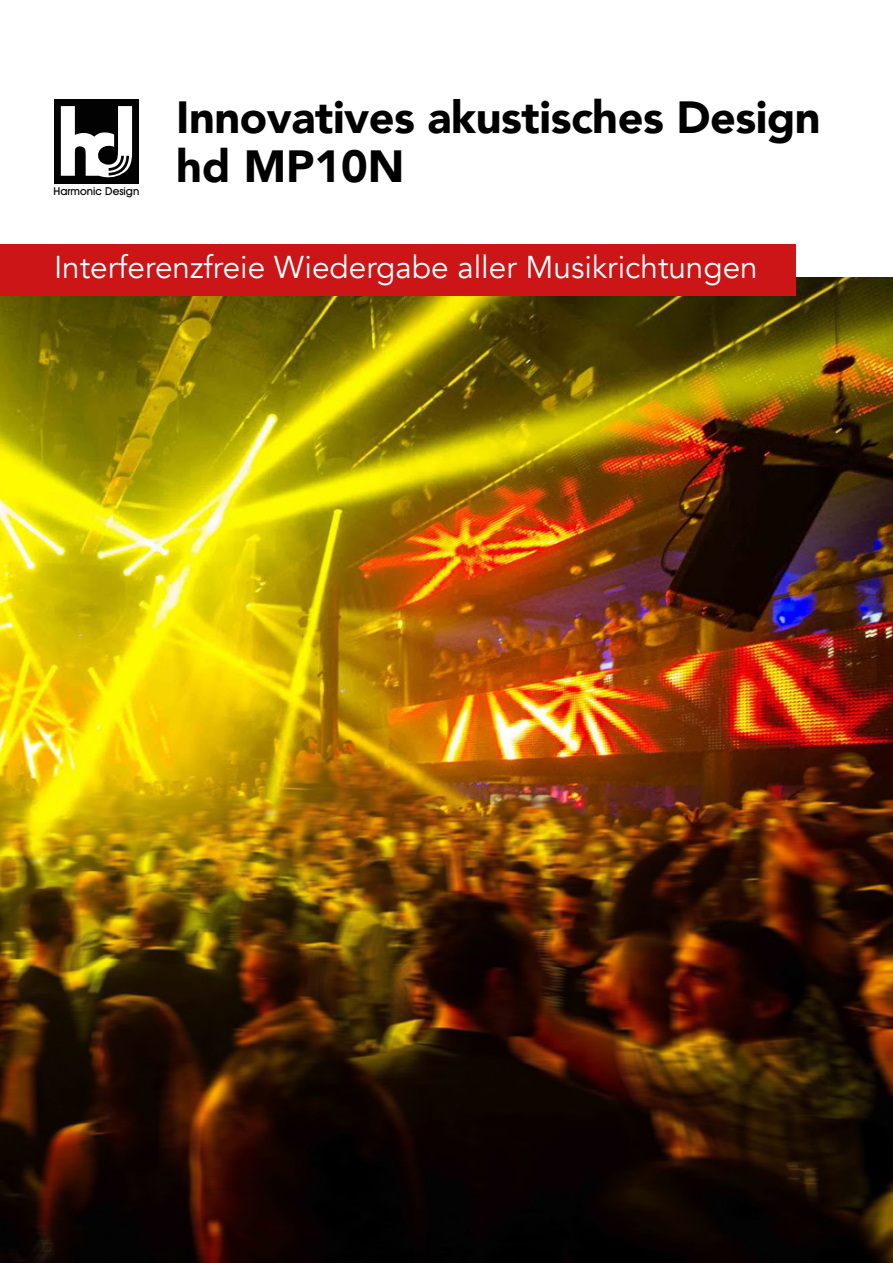
<style>
.page{position:relative;width:893px;height:1263px;background:#fff}
.page>*{position:absolute;margin:0;border:0;box-sizing:border-box;transform-origin:0 0}
.t1{font:900 45px/49.5px "Avenir";letter-spacing:-.01em;color:#000}
.t2{font:31.5px "Avenir";color:#fff}
.t3{font:500 10.95px "Avant Garde IT Cby BT";color:#000}
</style>
<div class="page">
<img style="left:0;top:277px;width:893px;height:986px">
<div style="left:54px;top:99px;width:85px;height:84px;background:#020203"></div>
<svg style="left:61px;top:106px;width:71px;height:72px"></svg>
<div style="left:0;top:244px;width:796px;height:51px;background:#cb1517"></div>
<p class="t3" style="left:54px;top:184px;width:87px">Harmonic Design</p>
<h1 class="t1" style="left:176px;top:91px;width:646px">Innovatives akustisches Design hd MP10N</h1>
<p class="t2" style="left:54px;top:248px;width:705px">Interferenzfreie Wiedergabe aller Musikrichtungen</p>
</div>
